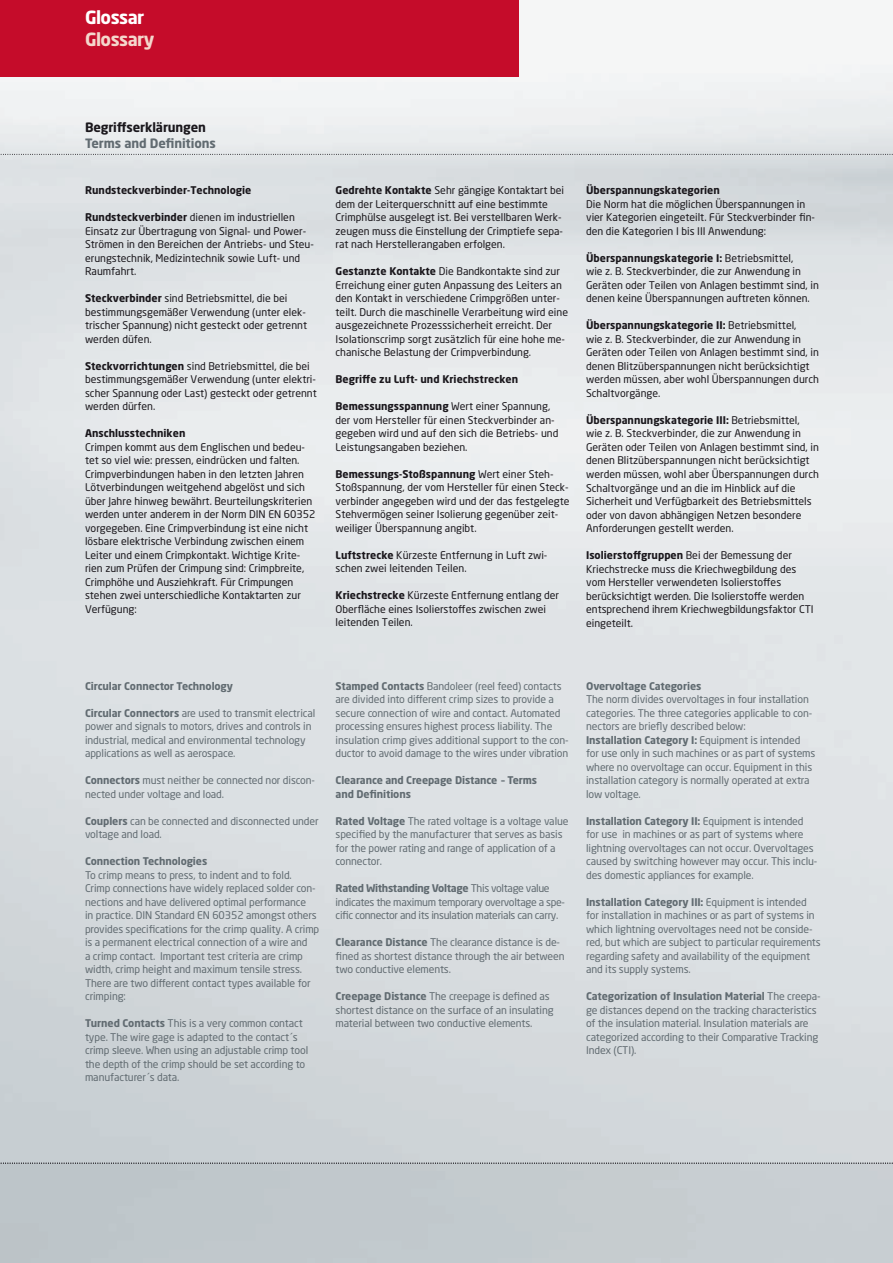
<style>
.page{position:relative;width:893px;height:1263px;background:#fff}
.page>*{position:absolute;margin:0;border:0;box-sizing:border-box;transform-origin:0 0}
.t1{font:700 18px "Neo Sans Pro";letter-spacing:-.03em;color:#f4d7cc}
.t2{font:700 18px "Neo Sans Pro";letter-spacing:-.03em;color:#fff}
.t3{font:700 12.75px "Neo Sans Pro";letter-spacing:-.01em;color:#1a171c}
.t4{font:700 12.75px "Neo Sans Pro";letter-spacing:-.01em;color:#616b71}
.t5{font:10.5px/13.5px "Neo Sans Pro";color:#1a171c}
.t6{font:10.5px/13.5px "Neo Sans Pro";letter-spacing:-.01em;color:#616b71}
.t7{font:10.5px/13.5px "Neo Sans Pro";letter-spacing:-.03em;color:#616b71}
.t8{font:700 10.5px/13.5px "Neo Sans Pro";letter-spacing:-.01em;color:#616b71}
.t9{font:700 10.5px "Neo Sans Pro";color:#1a171c}
.s1{font-weight:700}
</style>
<div class="page">
<div style="left:0;top:1163px;width:893px;height:100px;background:#c2cace"></div>
<svg style="left:0;top:1163px;width:893px;height:1px"></svg>
<svg style="left:0;top:154px;width:893px;height:1px"></svg>
<div style="left:0;top:0;width:519px;height:77px;background:#c50c2a"></div>
<h1 class="t2" style="left:85px;top:6px;width:61px">Glossar</h1>
<h1 class="t1" style="left:85px;top:27px;width:71px">Glossary</h1>
<p class="t3" style="left:85px;top:119px;width:122px">Begriffserklärungen</p>
<p class="t4" style="left:85px;top:135px;width:132px">Terms and Definitions</p>
<p class="t9" style="left:85px;top:184px;width:168px">Rundsteckverbinder-Technologie</p>
<p class="t5" style="left:85px;top:211px;width:230px"><span class="s1">Rundsteckverbinder</span> dienen im industriellen Einsatz zur Übertragung von Signal- und Power-Strömen in den Bereichen der Antriebs- und Steu&shy;erungstechnik, Medizintechnik sowie Luft- und Raumfahrt.</p>
<p class="t5" style="left:85px;top:292px;width:224px"><span class="s1">Steckverbinder</span> sind Betriebsmittel, die bei bestimmungsgemäßer Verwendung (unter elek&shy;trischer Spannung) nicht gesteckt oder getrennt werden düfen.</p>
<p class="t5" style="left:85px;top:359px;width:233px"><span class="s1">Steckvorrichtungen</span> sind Betriebsmittel, die bei bestimmungsgemäßer Verwendung (unter elektri&shy;scher Spannung oder Last) gesteckt oder getrennt werden dürfen.</p>
<p class="t9" style="left:85px;top:427px;width:102px">Anschlusstechniken</p>
<p class="t5" style="left:85px;top:440px;width:232px">Crimpen kommt aus dem Englischen und bedeu&shy;tet so viel wie: pressen, eindrücken und falten.<br>Crimpverbindungen haben in den letzten Jahren Lötverbindungen weitgehend abgelöst und sich über Jahre hinweg bewährt. Beurteilungskriterien werden unter anderem in der Norm DIN EN 60352 vorgegeben. Eine Crimpverbindung ist eine nicht lösbare elektrische Verbindung zwischen einem Leiter und einem Crimpkontakt. Wichtige Krite&shy;rien zum Prüfen der Crimpung sind: Crimpbreite, Crimphöhe und Ausziehkraft. Für Crimpungen stehen zwei unterschiedliche Kontaktarten zur Verfügung:</p>
<p class="t5" style="left:336px;top:184px;width:230px"><span class="s1">Gedrehte Kontakte</span> Sehr gängige Kontaktart bei dem der Leiterquerschnitt auf eine bestimmte Crimphülse ausgelegt ist. Bei verstellbaren Werk&shy;zeugen muss die Einstellung der Crimptiefe sepa&shy;rat nach Herstellerangaben erfolgen.</p>
<p class="t5" style="left:336px;top:265px;width:234px"><span class="s1">Gestanzte Kontakte</span> Die Bandkontakte sind zur Erreichung einer guten Anpassung des Leiters an den Kontakt in verschiedene Crimpgrößen unter&shy;teilt. Durch die maschinelle Verarbeitung wird eine ausgezeichnete Prozesssicherheit erreicht. Der Isolationscrimp sorgt zusätzlich für eine hohe me&shy;chanische Belastung der Crimpverbindung.</p>
<p class="t9" style="left:336px;top:373px;width:184px">Begriffe zu Luft- und Kriechstrecken</p>
<p class="t5" style="left:336px;top:400px;width:224px"><span class="s1">Bemessungsspannung</span> Wert einer Spannung, der vom Hersteller für einen Steckverbinder an&shy;gegeben wird und auf den sich die Betriebs- und Leistungsangaben beziehen.</p>
<p class="t5" style="left:336px;top:467px;width:235px"><span class="s1">Bemessungs-Stoßspannung</span> Wert einer Steh-Stoßspannung, der vom Hersteller für einen Steck&shy;verbinder angegeben wird und der das festgelegte Stehvermögen seiner Isolierung gegenüber zeit&shy;weiliger Überspannung angibt.</p>
<p class="t5" style="left:336px;top:548px;width:213px"><span class="s1">Luftstrecke</span> Kü rzeste Entfernung in Luft zwi&shy;schen zwei leitenden Teilen.</p>
<p class="t5" style="left:336px;top:589px;width:225px"><span class="s1">Kriechstrecke</span> Kü rzeste Entfernung entlang der<br>Oberfläche eines Isolierstoffes zwischen zwei leitenden Teilen.</p>
<p class="t9" style="left:586px;top:184px;width:135px">Überspannungskategorien</p>
<p class="t5" style="left:586px;top:197px;width:230px">Die Norm hat die möglichen Überspannungen in vier Kategorien eingeteilt. Für Steckverbinder fin&shy;den die Kategorien I bis III Anwendung:</p>
<p class="t5" style="left:586px;top:251px;width:234px"><span class="s1">Überspannungskategorie I:</span> Betriebsmittel,<br>wie z. B. Steckverbinder, die zur Anwendung in Geräten oder Teilen von Anlagen bestimmt sind, in denen keine Überspannungen auftreten können.</p>
<p class="t5" style="left:586px;top:319px;width:234px"><span class="s1">Überspannungskategorie II:</span> Betriebsmittel,<br>wie z. B. Steckverbinder, die zur Anwendung in Geräten oder Teilen von Anlagen bestimmt sind, in denen Blitzüberspannungen nicht berücksichtigt werden müssen, aber wohl Überspannungen durch Schaltvorgänge.</p>
<p class="t5" style="left:586px;top:413px;width:234px"><span class="s1">Überspannungskategorie III:</span> Betriebsmittel,<br>wie z. B. Steckverbinder, die zur Anwendung in Geräten oder Teilen von Anlagen bestimmt sind, in denen Blitzüberspannungen nicht berücksichtigt werden müssen, wohl aber Überspannungen durch Schaltvorgänge und an die im Hinblick auf die Sicherheit und Verfügbarkeit des Betriebsmittels oder von davon abhängigen Netzen besondere Anforderungen gestellt werden.</p>
<p class="t5" style="left:586px;top:548px;width:229px"><span class="s1">Isolierstoffgruppen</span> Bei der Bemessung der Kriechstrecke muss die Kriechwegbildung des vom Hersteller verwendeten Isolierstoffes berücksichtigt werden. Die Isolierstoffe werden entsprechend ihrem Kriechwegbildungsfaktor CTI eingeteilt.</p>
<p class="t8" style="left:85px;top:679px;width:149px">Circular Connector Technology</p>
<p class="t6" style="left:85px;top:706px;width:232px"><span class="s1">Circular Connectors</span> are used to transmit electrical power and signals to motors, drives and controls in industrial, medical and environmental technology applications as well as aerospace.</p>
<p class="t6" style="left:85px;top:773px;width:231px"><span class="s1">Connectors</span> must neither be connected nor discon&shy;nected under voltage and load.</p>
<p class="t6" style="left:85px;top:814px;width:235px"><span class="s1">Couplers</span> can be connected and disconnected under voltage and load.</p>
<p class="t8" style="left:85px;top:854px;width:124px">Connection Technologies</p>
<p class="t6" style="left:85px;top:868px;width:236px">To crimp means to press, to indent and to fold.<br>Crimp connections have widely replaced solder con&shy;nections and have delivered optimal performance<br>in practice. DIN Standard EN 60352 amongst others provides specifications for the crimp quality. A crimp is a permanent electrical connection of a wire and<br>a crimp contact. Important test criteria are crimp width, crimp height and maximum tensile stress.<br>There are two different contact types available for crimping:</p>
<p class="t6" style="left:85px;top:1016px;width:225px"><span class="s1">Turned Contacts</span> This is a very common contact type. The wire gage is adapted to the contact´s crimp sleeve. When using an adjustable crimp tool the depth of the crimp should be set according to manufacturer´s data.</p>
<p class="t6" style="left:336px;top:679px;width:234px"><span class="s1">Stamped Contacts</span> Bandoleer (reel feed) contacts are divided into different crimp sizes to provide a secure connection of wire and contact. Automated processing ensures highest process liability. The insulation crimp gives additional support to the con&shy;ductor to avoid damage to the wires under vibration</p>
<p class="t8" style="left:336px;top:773px;width:203px">Clearance and Creepage Distance – Terms and Definitions</p>
<p class="t6" style="left:336px;top:814px;width:234px"><span class="s1">Rated Voltage</span> The rated voltage is a voltage value specified by the manufacturer that serves as basis for the power rating and range of application of a connector.</p>
<p class="t7" style="left:336px;top:881px;width:231px"><span class="s1">Rated Withstanding Voltage</span> This voltage value indicates the maximum temporary overvoltage a spe&shy;cific connector and its insulation materials can carry.</p>
<p class="t6" style="left:336px;top:935px;width:230px"><span class="s1">Clearance Distance</span> The clearance distance is de&shy;fined as shortest distance through the air between two conductive elements.</p>
<p class="t6" style="left:336px;top:989px;width:220px"><span class="s1">Creepage Distance</span> The creepage is defined as shortest distance on the surface of an insulating material between two conductive elements.</p>
<p class="t8" style="left:586px;top:679px;width:117px">Overvoltage Categories</p>
<p class="t6" style="left:586px;top:692px;width:231px">The norm divides overvoltages in four installation categories. The three categories applicable to con&shy;nectors are briefly described below:<br><span class="s1">Installation Category I:</span> Equipment is intended for use only in such machines or as part of systems where no overvoltage can occur. Equipment in this installation category is normally operated at extra low voltage.</p>
<p class="t6" style="left:586px;top:814px;width:233px"><span class="s1">Installation Category II:</span> Equipment is intended for use in machines or as part of systems where lightning overvoltages can not occur. Overvoltages caused by switching however may occur. This inclu&shy;des domestic appliances for example.</p>
<p class="t6" style="left:586px;top:895px;width:236px"><span class="s1">Installation Category III:</span> Equipment is intended for installation in machines or as part of systems in which lightning overvoltages need not be conside&shy;red, but which are subject to particular requirements regarding safety and availability of the equipment and its supply systems.</p>
<p class="t6" style="left:586px;top:989px;width:236px"><span class="s1">Categorization of Insulation Material</span> The creepa&shy;ge distances depend on the tracking characteristics of the insulation material. Insulation materials are categorized according to their Comparative Tracking Index (CTI).</p>
</div>
